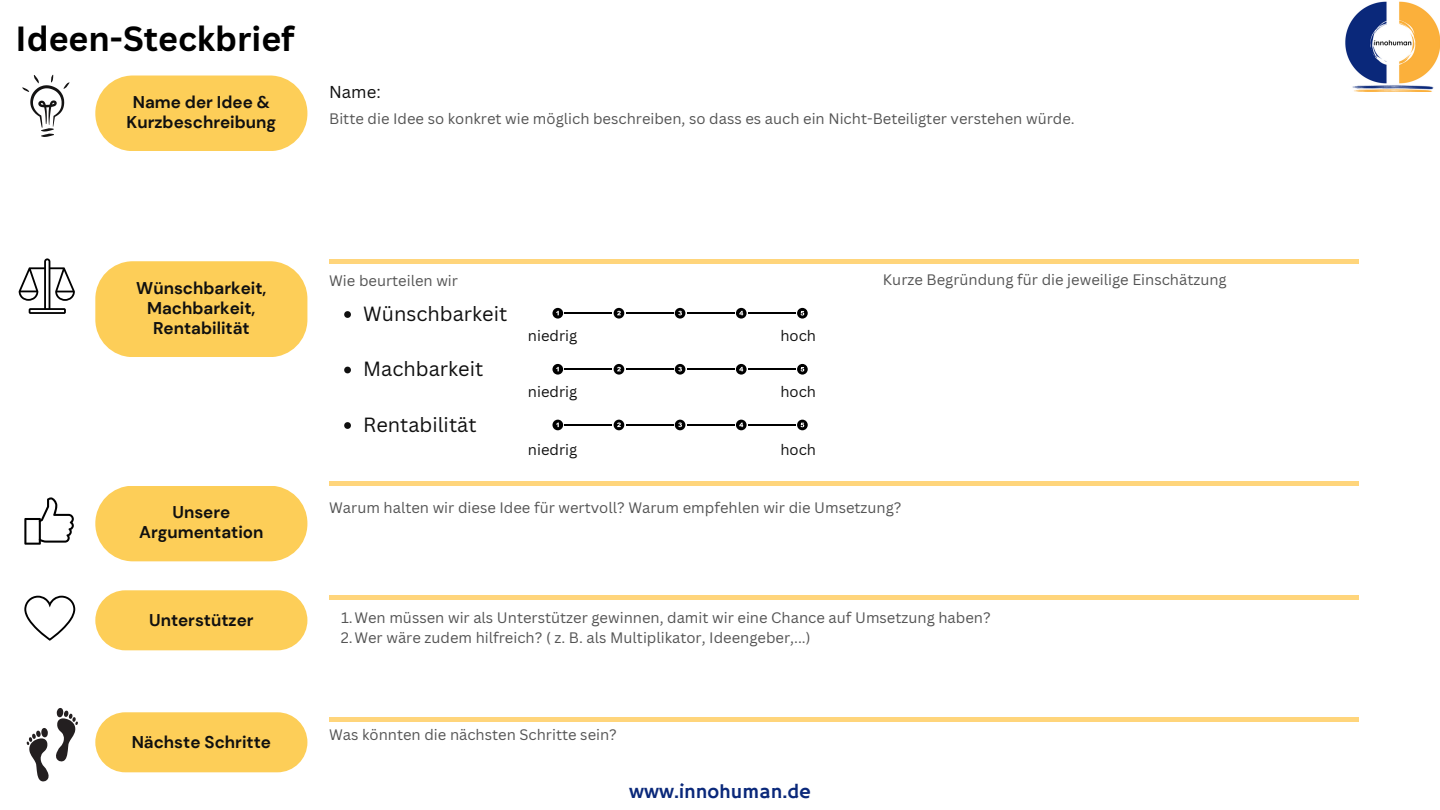
<style>
.page{position:relative;width:1440px;height:810px;background:#fff}
.page>*{position:absolute;margin:0;border:0;box-sizing:border-box;transform-origin:0 0}
.t1{font:700 34px "Canva Sans";color:#000}
.t2{font:20px "Canva Sans";color:#101010}
.t3{font:20px "Hammersmith One";color:#0a287a}
.t4{font:700 17px/20.2px "DM Sans";color:#101010;text-align:center}
.t5{font:16.8px "Canva Sans";color:#101010}
.t6{font:14.8px "Canva Sans";color:#545454}
.t7{font:14.8px "Canva Sans";color:#101010}
</style>
<div class="page">
<div style="left:95px;top:76px;width:212px;height:75px;background:#fdce58;border-radius:38px"></div>
<div style="left:95px;top:590px;width:212px;height:60px;background:#fdce58;border-radius:30px"></div>
<div style="left:95px;top:712px;width:212px;height:60px;background:#fdce58;border-radius:30px"></div>
<div style="left:95px;top:261px;width:212px;height:96px;background:#fdce58;border-radius:38px"></div>
<div style="left:95px;top:486px;width:212px;height:75px;background:#fdce58;border-radius:38px"></div>
<svg style="left:19px;top:258px;width:56px;height:56px"></svg>
<svg style="left:797px;top:308px;width:11px;height:10px"></svg>
<svg style="left:736px;top:308px;width:11px;height:10px"></svg>
<svg style="left:739px;top:311px;width:4px;height:4px"></svg>
<hr style="left:565px;top:313px;width:47px;height:1px;background:#000">
<hr style="left:626px;top:313px;width:47px;height:1px;background:#000">
<hr style="left:687px;top:313px;width:48px;height:1px;background:#000">
<hr style="left:748px;top:313px;width:48px;height:1px;background:#000">
<svg style="left:552px;top:308px;width:11px;height:10px"></svg>
<svg style="left:614px;top:308px;width:10px;height:10px"></svg>
<svg style="left:617px;top:311px;width:4px;height:4px"></svg>
<svg style="left:675px;top:308px;width:10px;height:10px"></svg>
<svg style="left:678px;top:311px;width:4px;height:4px"></svg>
<svg style="left:801px;top:311px;width:3px;height:4px"></svg>
<svg style="left:24px;top:596px;width:51px;height:45px"></svg>
<svg style="left:24px;top:497px;width:50px;height:48px"></svg>
<svg style="left:26px;top:728px;width:23px;height:54px"></svg>
<svg style="left:56px;top:708px;width:22px;height:54px"></svg>
<svg style="left:22px;top:75px;width:48px;height:62px"></svg>
<hr style="left:329px;top:260px;width:1030px;height:4px;background:#ffd57b">
<div style="left:797px;top:364px;width:11px;height:10px;background:#000;border-radius:50%"></div>
<svg style="left:736px;top:364px;width:11px;height:10px"></svg>
<svg style="left:739px;top:367px;width:4px;height:4px"></svg>
<hr style="left:565px;top:369px;width:47px;height:1px;background:#000">
<hr style="left:626px;top:369px;width:47px;height:1px;background:#000">
<hr style="left:687px;top:369px;width:48px;height:1px;background:#000">
<hr style="left:748px;top:369px;width:48px;height:1px;background:#000">
<svg style="left:552px;top:364px;width:11px;height:10px"></svg>
<svg style="left:614px;top:364px;width:10px;height:10px"></svg>
<svg style="left:617px;top:367px;width:4px;height:4px"></svg>
<svg style="left:675px;top:364px;width:10px;height:10px"></svg>
<svg style="left:678px;top:367px;width:4px;height:4px"></svg>
<svg style="left:801px;top:367px;width:3px;height:5px"></svg>
<svg style="left:797px;top:420px;width:11px;height:10px"></svg>
<div style="left:736px;top:420px;width:11px;height:10px;background:#000;border-radius:50%"></div>
<svg style="left:739px;top:423px;width:4px;height:4px"></svg>
<hr style="left:565px;top:424px;width:47px;height:2px;background:#000">
<hr style="left:626px;top:424px;width:47px;height:2px;background:#000">
<hr style="left:687px;top:424px;width:48px;height:2px;background:#000">
<hr style="left:748px;top:424px;width:48px;height:2px;background:#000">
<svg style="left:552px;top:420px;width:11px;height:10px"></svg>
<svg style="left:614px;top:420px;width:10px;height:10px"></svg>
<svg style="left:617px;top:423px;width:4px;height:4px"></svg>
<svg style="left:675px;top:420px;width:10px;height:10px"></svg>
<svg style="left:678px;top:423px;width:4px;height:4px"></svg>
<svg style="left:801px;top:423px;width:3px;height:4px"></svg>
<hr style="left:329px;top:481px;width:1030px;height:4px;background:#ffd57b">
<hr style="left:329px;top:595px;width:1030px;height:4px;background:#ffd57b">
<hr style="left:329px;top:717px;width:1030px;height:4px;background:#ffd57b">
<img style="left:1345px;top:1px;width:95px;height:91px">
<svg style="left:344px;top:311px;width:7px;height:7px"></svg>
<svg style="left:344px;top:367px;width:7px;height:6px"></svg>
<svg style="left:344px;top:422px;width:7px;height:7px"></svg>
<p class="t1" style="left:16px;top:15px;width:280px">Ideen-Steckbrief</p>
<p class="t4" style="left:127px;top:92px;width:151px">Name der Idee &amp;<br>Kurzbeschreibung</p>
<p class="t5" style="left:329px;top:80px;width:53px">Name:</p>
<p class="t6" style="left:329px;top:109px;width:747px">Bitte die Idee so konkret wie möglich beschreiben, so dass es auch ein Nicht-Beteiligter verstehen würde.</p>
<p class="t4" style="left:136px;top:278px;width:132px">Wünschbarkeit,<br>Machbarkeit,<br>Rentabilität</p>
<p class="t4" style="left:139px;top:502px;width:126px">Unsere<br>Argumentation</p>
<p class="t4" style="left:149px;top:610px;width:106px">Unterstützer</p>
<p class="t4" style="left:132px;top:732px;width:141px">Nächste Schritte</p>
<p class="t6" style="left:329px;top:271px;width:130px">Wie beurteilen wir</p>
<p class="t2" style="left:363px;top:300px;width:146px">Wünschbarkeit</p>
<p class="t2" style="left:363px;top:355px;width:122px">Machbarkeit</p>
<p class="t2" style="left:363px;top:411px;width:115px">Rentabilität</p>
<p class="t7" style="left:528px;top:325px;width:51px">niedrig</p>
<p class="t7" style="left:780px;top:325px;width:37px">hoch</p>
<p class="t7" style="left:528px;top:381px;width:51px">niedrig</p>
<p class="t7" style="left:780px;top:381px;width:37px">hoch</p>
<p class="t7" style="left:528px;top:439px;width:51px">niedrig</p>
<p class="t7" style="left:780px;top:439px;width:37px">hoch</p>
<p class="t6" style="left:883px;top:269px;width:345px">Kurze Begründung für die jeweilige Einschätzung</p>
<p class="t6" style="left:329px;top:497px;width:574px">Warum halten wir diese Idee für wertvoll? Warum empfehlen wir die Umsetzung?</p>
<p class="t6" style="left:341px;top:607px;width:651px">1.Wen müssen wir als Unterstützer gewinnen, damit wir eine Chance auf Umsetzung haben?</p>
<p class="t6" style="left:341px;top:627px;width:471px">2.Wer wäre zudem hilfreich? ( z. B. als Multiplikator, Ideengeber,...)</p>
<p class="t6" style="left:329px;top:724px;width:289px">Was könnten die nächsten Schritte sein?</p>
<p class="t3" style="left:629px;top:780px;width:183px">www.innohuman.de</p>
</div>
